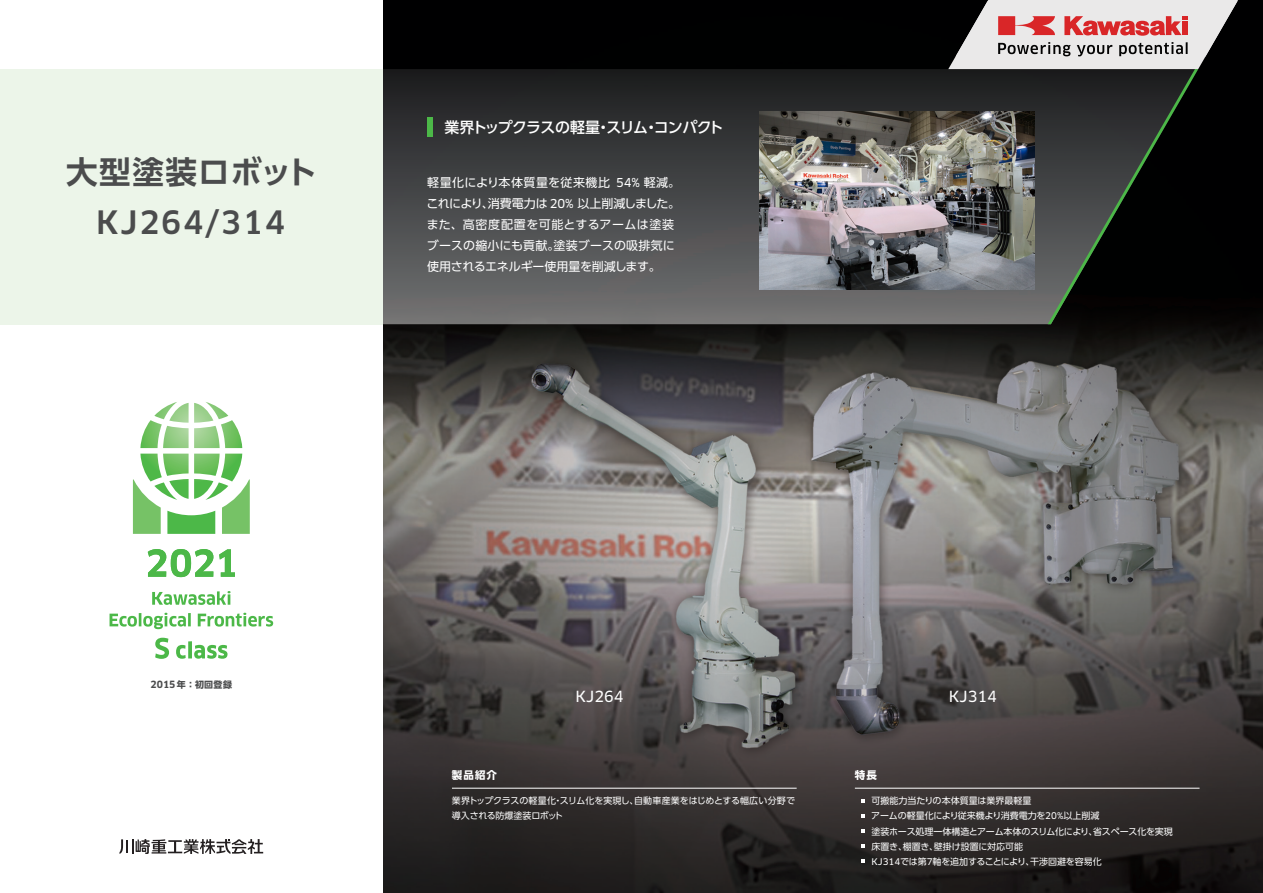
<style>
.page{position:relative;width:1263px;height:893px;background:#fff}
.page>*{position:absolute;margin:0;border:0;box-sizing:border-box;transform-origin:0 0}
.t1{font:500 31.5px "Clan Pro";letter-spacing:.05em;color:#4b4c4d}
.t2{font:700 31.5px "UD Shin Go Pro De";letter-spacing:.04em;color:#4b4c4d}
.t3{font:500 15px "UD Shin Go Pro";letter-spacing:-.05em;color:#fff}
.t4{font:15px "Clan Pro News";color:#fff}
.t5{font:12px/21px "UD Shin Go Pro";color:#fff}
.t6{font:700 10.5px "UD Shin Go Pro";letter-spacing:.1em;color:#fff}
.t7{font:9px/15.1px "UD Shin Go Pro";letter-spacing:-.015em;color:#fff}
.t8{font:700 9px "UD Shin Go Pro";color:#4b4c4d}
.s1{font-family:"Clan Pro News"}
.s2{font-family:"Clan Pro";font-size:9.75px}
</style>
<div class="page">
<img style="left:383px;top:0;width:880px;height:893px">
<svg style="left:383px;top:69px;width:565px;height:255px;background:#464748"></svg>
<div style="left:0;top:69px;width:382px;height:255px;background:#ecf5e9"></div>
<svg style="left:861px;top:814px;width:3px;height:4px"></svg>
<svg style="left:861px;top:829px;width:3px;height:4px"></svg>
<hr style="left:452px;top:788px;width:345px;height:1px;background:#fff">
<hr style="left:855px;top:788px;width:344px;height:1px;background:#fff">
<img style="left:759px;top:111px;width:189px;height:179px">
<div style="left:427px;top:118px;width:5px;height:19px;background:#4cb848"></div>
<svg style="left:948px;top:0;width:290px;height:324px;background:#4e4b4a"></svg>
<svg style="left:120px;top:839px;width:143px;height:15px"></svg>
<svg style="left:140px;top:402px;width:102px;height:46px"></svg>
<svg style="left:133px;top:454px;width:117px;height:80px"></svg>
<svg style="left:148px;top:549px;width:65px;height:28px"></svg>
<svg style="left:219px;top:549px;width:16px;height:28px"></svg>
<svg style="left:152px;top:591px;width:79px;height:14px"></svg>
<svg style="left:110px;top:613px;width:81px;height:16px"></svg>
<svg style="left:198px;top:613px;width:75px;height:14px"></svg>
<svg style="left:155px;top:638px;width:14px;height:21px"></svg>
<svg style="left:176px;top:645px;width:10px;height:14px"></svg>
<svg style="left:188px;top:641px;width:4px;height:17px"></svg>
<svg style="left:194px;top:645px;width:33px;height:14px"></svg>
<h1 class="t2" style="left:66px;top:147px;width:252px">大型塗装ロボット</h1>
<h1 class="t1" style="left:96px;top:204px;width:190px">KJ264/314</h1>
<h2 class="t3" style="left:444px;top:115px;width:280px">業界トップクラスの軽量・スリム・コンパクト</h2>
<h3 class="t5" style="left:427px;top:171px;width:255px">軽量化により本体質量を従来機比 <span class="s1">54%</span> 軽減。これにより、消費電力は <span class="s1">20%</span> 以上削減しました。また、高密度配置を可能とするアームは塗装ブースの縮小にも貢献。塗装ブースの吸排気に使用されるエネルギー使用量を削減します。</h3>
<p class="t8" style="left:151px;top:677px;width:83px"><span class="s2">2015</span> 年：初回登録</p>
<h2 class="t4" style="left:575px;top:687px;width:50px">KJ264</h2>
<h2 class="t4" style="left:949px;top:687px;width:50px">KJ314</h2>
<p class="t6" style="left:452px;top:767px;width:47px">製品紹介</p>
<p class="t6" style="left:855px;top:767px;width:24px">特長</p>
<p class="t7" style="left:452px;top:793px;width:345px">業界トップクラスの軽量化・スリム化を実現し、自動車産業をはじめとする幅広い分野で導入される防爆塗装ロボット</p>
<p class="t7" style="left:871px;top:793px;width:303px">可搬能力当たりの本体質量は業界最軽量<br>アームの軽量化により従来機より消費電力を<span class="s1">20%</span>以上削減<br>塗装ホース処理一体構造とアーム本体のスリム化により、省スペース化を実現床置き、棚置き、壁掛け設置に対応可能<br><span class="s1">KJ314</span>では第<span class="s1">7</span>軸を追加することにより、干渉回避を容易化</p>
</div>
